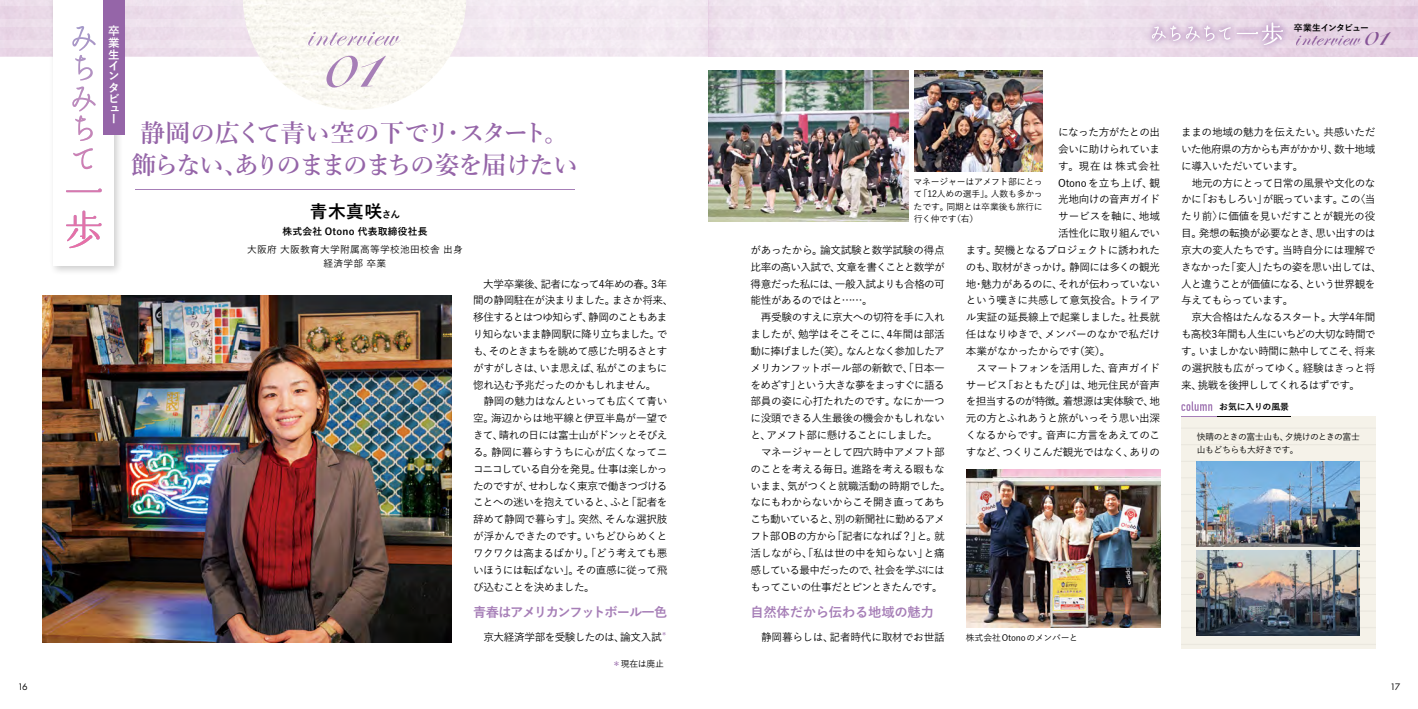
<style>
.page{position:relative;width:1418px;height:709px;background:#fff}
.page>*{position:absolute;margin:0;border:0;box-sizing:border-box;transform-origin:0 0}
.t1{font:57.62px "Snell Roundhand LT Std Bd Scr";color:#a67eb7}
.t2{font:600 24.75px/31.9px "Yu Min";letter-spacing:-.065em;color:#9565a8;text-align:center}
.t3{font:24.75px "Edwardian Script ITC";letter-spacing:.025em;color:#9565a8}
.t4{font:700 17.75px "Yu Go";color:#000}
.t5{font:700 13.25px "Yu Go";letter-spacing:-.085em;color:#a67eb7}
.t6{font:700 13.25px "Yu Go";letter-spacing:-.01em;color:#a67eb7}
.t7{font:700 11.5px/11.8px "Yu Go";color:#fff;text-align:justify}
.t8{font:500 10.62px/16.9px "Yu Go";letter-spacing:-.04em;color:#000}
.t9{font:500 10.62px "Yu Go";letter-spacing:-.02em;color:#000}
.t10{font:500 10.62px "Yu Go";letter-spacing:-.015em;color:#000}
.t11{font:500 10.62px "Yu Go";letter-spacing:-.065em;color:#000}
.t12{font:500 10.62px "Yu Go";letter-spacing:-.06em;color:#000}
.t13{font:500 10.62px "Yu Go";letter-spacing:.03em;color:#000}
.t14{font:500 10.62px "Yu Go";color:#000}
.t15{font:500 10.62px "Yu Go";letter-spacing:.08em;color:#000}
.t16{font:500 9.75px/14.1px "Yu Go";letter-spacing:.025em;color:#000;text-align:center}
.t17{font:700 9.75px "Yu Go";letter-spacing:.025em;color:#000}
.t18{font:9.75px "Futura PT";color:#000}
.t19{font:500 8.88px/12.4px "Yu Go";letter-spacing:-.03em;color:#000;text-align:justify}
.t20{font:500 8.88px/12.4px "Yu Go";letter-spacing:-.055em;color:#000}
.t21{font:700 8.88px "Yu Go";letter-spacing:-.09em;color:#000}
.t22{font:700 8.88px "Yu Go";letter-spacing:-.03em;color:#000}
.t23{font:500 6.25px "Yu Go";color:#9565a8}
.s1{font-size:9.75px}
.s2{color:#9565a8}
.s3{font-family:"Snell Roundhand LT Std Bd Scr"}
</style>
<div class="page">
<img style="left:0;top:5px;width:1417px;height:52px">
<div style="left:0;top:0;width:709px;height:5px;background:#f2eaf1"></div>
<div style="left:0;top:19px;width:709px;height:8px;background:#f2e9f1"></div>
<div style="left:0;top:41px;width:709px;height:7px;background:#f2e9f1"></div>
<div style="left:709px;top:0;width:708px;height:5px;background:#efe3ee"></div>
<svg style="left:709px;top:19px;width:708px;height:8px;background:#eee3ed"></svg>
<svg style="left:709px;top:41px;width:708px;height:7px;background:#efe3ed"></svg>
<img style="left:43px;top:295px;width:409px;height:347px">
<img style="left:243px;top:0;width:223px;height:110px">
<svg style="left:308px;top:32px;width:93px;height:14px"></svg>
<div style="left:1144px;top:15px;width:146px;height:38px;background:#ead9e8"></div>
<svg style="left:1151px;top:22px;width:131px;height:23px"></svg>
<div style="left:49px;top:0;width:74px;height:275px;background:#000;opacity:.2"></div>
<div style="left:54px;top:0;width:60px;height:266px;background:#fff"></div>
<svg style="left:66px;top:26px;width:36px;height:222px"></svg>
<div style="left:103px;top:0;width:21px;height:135px;background:#9565a8"></div>
<img style="left:1181px;top:416px;width:194px;height:229px">
<svg style="left:1181px;top:401px;width:31px;height:10px"></svg>
<hr style="left:1213px;top:415px;width:78px;height:1px;background:#000">
<hr style="left:1181px;top:415px;width:35px;height:1px;background:#a67eb7">
<img style="left:709px;top:71px;width:199px;height:150px">
<img style="left:914px;top:71px;width:128px;height:101px">
<img style="left:1196px;top:462px;width:163px;height:85px">
<img style="left:1196px;top:550px;width:163px;height:85px">
<hr style="left:135px;top:189px;width:439px;height:1px;background:#a67eb7">
<img style="left:966px;top:469px;width:194px;height:158px">
<p class="t7" style="left:108px;top:25px;width:13px">卒業生イ</p>
<p class="t7" style="left:108px;top:71px;width:13px;line-height:11.2px">ンタビ</p>
<p class="t7" style="left:108px;top:104px;width:12px;line-height:9.9px">ュー</p>
<h1 class="t1" style="left:326px;top:33px;width:58px">01</h1>
<h2 class="t2" style="left:131px;top:118px;width:448px">静岡の広くて青い空の下でリ・スタート。飾らない、ありのままのまちの姿を届けたい</h2>
<h3 class="t4" style="left:310px;top:201px;width:92px">青木真咲<span class="s1">さん</span></h3>
<p class="t17" style="left:282px;top:226px;width:147px">株式会社 Otono 代表取締役社長</p>
<p class="t16" style="left:247px;top:241px;width:217px">大阪府 大阪教育大学附属高等学校池田校舎 出身経済学部 卒業</p>
<p class="t8" style="left:473px;top:274px;width:202px">　大学卒業後、記者になって4年めの春。3年間の静岡駐在が決まりました。まさか将来、移住するとはつゆ知らず、静岡のこともあまり知らないまま静岡駅に降り立ちました。でも、そのときまちを眺めて感じた明るさとすがすがしさは、いま思えば、私がこのまちに惚れ込む予兆だったのかもしれません。<br>　静岡の魅力はなんといっても広くて青い空。海辺からは地平線と伊豆半島が一望できて、晴れの日には富士山がドンッとそびえる。静岡に暮らすうちに心が広くなってニコニコしている自分を発見。仕事は楽しかったのですが、せわしなく東京で働きつづけることへの迷いを抱えていると、ふと「記者を辞めて静岡で暮らす」。突然、そんな選択肢が浮かんできたのです。いちどひらめくとワクワクは高まるばかり。「どう考えても悪いほうには転ばない」。その直感に従って飛び込むことを決めました。</p>
<p class="t5" style="left:473px;top:604px;width:196px">青春はアメリカンフットボール一色</p>
<p class="t8" style="left:473px;top:627px;width:190px">　京大経済学部を受験したのは、論文入試</p>
<p class="t23" style="left:661px;top:628px;width:8px">＊</p>
<p class="t19" style="left:612px;top:656px;width:53px"><span class="s2">＊</span>現在は廃止</p>
<p class="t21" style="left:1293px;top:23px;width:77px">卒業生インタビュー</p>
<h2 class="t3" style="left:1295px;top:24px;width:95px">interview <span class="s3">01</span></h2>
<p class="t8" style="left:1058px;top:122px;width:104px">になった方がたとの出</p>
<p class="t8" style="left:1058px;top:139px;width:104px">会いに助けられていま</p>
<p class="t15" style="left:1058px;top:156px;width:104px">す。現在は株式会社</p>
<p class="t13" style="left:1058px;top:173px;width:103px">Otonoを立ち上げ、観</p>
<p class="t8" style="left:1058px;top:190px;width:104px">光地向けの音声ガイド</p>
<p class="t14" style="left:1058px;top:206px;width:103px">サービスを軸に、地域</p>
<p class="t8" style="left:1058px;top:223px;width:104px">活性化に取り組んでい</p>
<p class="t8" style="left:965px;top:240px;width:196px">ます。契機となるプロジェクトに誘われた</p>
<p class="t11" style="left:965px;top:257px;width:196px">のも、取材がきっかけ。静岡には多くの観光</p>
<p class="t8" style="left:965px;top:274px;width:196px">地・魅力があるのに、それが伝わっていない</p>
<p class="t8" style="left:965px;top:291px;width:196px">という嘆きに共感して意気投合。トライア</p>
<p class="t9" style="left:965px;top:307px;width:196px">ル実証の延長線上で起業しました。社長就</p>
<p class="t10" style="left:966px;top:324px;width:196px">任はなりゆきで、メンバーのなかで私だけ</p>
<p class="t8" style="left:966px;top:341px;width:146px">本業がなかったからです（笑）。</p>
<p class="t10" style="left:966px;top:358px;width:196px">　スマートフォンを活用した、音声ガイド</p>
<p class="t8" style="left:965px;top:375px;width:196px">サービス「おともたび」は、地元住民が音声</p>
<p class="t12" style="left:965px;top:392px;width:196px">を担当するのが特徴。着想源は実体験で、地</p>
<p class="t8" style="left:965px;top:408px;width:196px">元の方とふれあうと旅がいっそう思い出深</p>
<p class="t8" style="left:965px;top:425px;width:196px">くなるからです。音声に方言をあえてのこ</p>
<p class="t8" style="left:965px;top:442px;width:196px">すなど、つくりこんだ観光ではなく、ありの</p>
<p class="t19" style="left:913px;top:174px;width:131px">マネージャーはアメフト部にとって「12人めの選手」。人数も多かったです。同期とは卒業後も旅行に行く仲です（右）</p>
<p class="t8" style="left:750px;top:240px;width:202px">があったから。論文試験と数学試験の得点比率の高い入試で、文章を書くことと数学が得意だった私には、一般入試よりも合格の可能性があるのではと……。<br>　再受験のすえに京大への切符を手に入れましたが、勉学はそこそこに、4年間は部活動に捧げました（笑）。なんとなく参加したアメリカンフットボール部の新歓で、「日本一をめざす」という大きな夢をまっすぐに語る部員の姿に心打たれたのです。なにか一つに没頭できる人生最後の機会かもしれないと、アメフト部に懸けることにしました。　マネージャーとして四六時中アメフト部のことを考える毎日。進路を考える暇もないまま、気がつくと就職活動の時期でした。なにもわからないからこそ開き直ってあちこち動いていると、別の新聞社に勤めるアメフト部OBの方から「記者になれば？」と。就活しながら、「私は世の中を知らない」と痛感している最中だったので、社会を学ぶにはもってこいの仕事だとピンときたんです。</p>
<p class="t6" style="left:750px;top:604px;width:185px">自然体だから伝わる地域の魅力</p>
<p class="t9" style="left:750px;top:627px;width:196px">　静岡暮らしは、記者時代に取材でお世話</p>
<p class="t19" style="left:966px;top:630px;width:114px">株式会社Otonoのメンバーと</p>
<p class="t8" style="left:1181px;top:122px;width:202px">ままの地域の魅力を伝えたい。共感いただいた他府県の方からも声がかかり、数十地域に導入いただいています。<br>　地元の方にとって日常の風景や文化のなかに「おもしろい」が眠っています。この〈当たり前〉に価値を見いだすことが観光の役目。発想の転換が必要なとき、思い出すのは京大の変人たちです。当時自分には理解できなかった「変人」たちの姿を思い出しては、人と違うことが価値になる、という世界観を与えてもらっています。<br>　京大合格はたんなるスタート。大学4年間も高校3年間も人生にいちどの大切な時間です。いましかない時間に熱中してこそ、将来の選択肢も広がってゆく。経験はきっと将来、挑戦を後押ししてくれるはずです。</p>
<p class="t22" style="left:1219px;top:402px;width:71px">お気に入りの風景</p>
<p class="t20" style="left:1196px;top:430px;width:165px">快晴のときの富士山も、夕焼けのときの富士山もどちらも大好きです。</p>
<p class="t18" style="left:18px;top:680px;width:12px">16</p>
<p class="t18" style="left:1390px;top:680px;width:11px">17</p>
</div>
